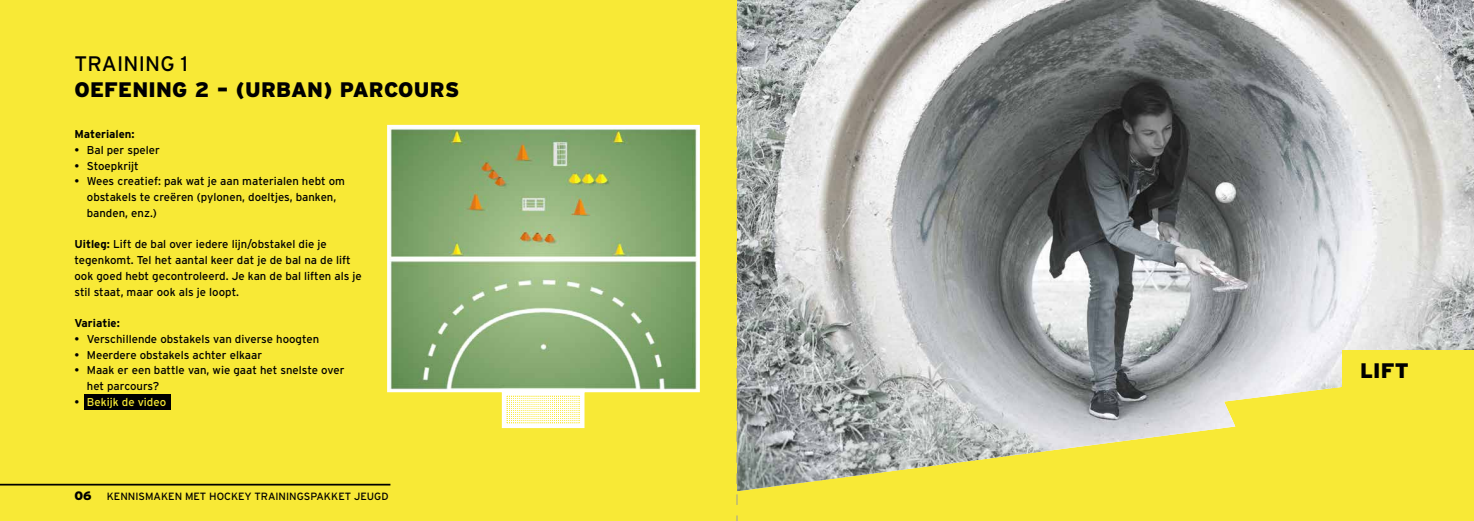
<style>
.page{position:relative;width:1474px;height:521px;background:#fff}
.page>*{position:absolute;margin:0;border:0;box-sizing:border-box;transform-origin:0 0}
.t1{font:900 21px "Interstate";letter-spacing:.01em;color:#000}
.t2{font:21px "Interstate";letter-spacing:.01em;color:#000}
.t3{font:11.38px/15.8px "Interstate";color:#000}
.t4{font:700 11.38px "Interstate";color:#000}
.t5{font:11.38px "Interstate";color:#f8e936}
.t6{font:10.5px "Interstate";color:#000}
.s1{font-weight:700}
.s2{color:#000}
.s3{font-weight:900;font-size:12.25px}
</style>
<div class="page">
<div style="left:0;top:0;width:737px;height:521px;background:#f8e936"></div>
<svg style="left:387px;top:124px;width:313px;height:305px"></svg>
<hr style="left:508px;top:395px;width:1px;height:30px;background:#fff">
<hr style="left:510px;top:395px;width:1px;height:30px;background:#fff">
<hr style="left:512px;top:395px;width:1px;height:30px;background:#fff">
<hr style="left:514px;top:395px;width:1px;height:30px;background:#fff">
<hr style="left:516px;top:395px;width:1px;height:30px;background:#fff">
<hr style="left:518px;top:395px;width:1px;height:30px;background:#fff">
<hr style="left:520px;top:395px;width:1px;height:30px;background:#fff">
<hr style="left:522px;top:395px;width:1px;height:30px;background:#fff">
<hr style="left:524px;top:395px;width:1px;height:30px;background:#fff">
<hr style="left:526px;top:395px;width:1px;height:30px;background:#fff">
<hr style="left:528px;top:395px;width:1px;height:30px;background:#fff">
<hr style="left:531px;top:395px;width:1px;height:30px;background:#fff">
<hr style="left:533px;top:395px;width:1px;height:30px;background:#fff">
<hr style="left:535px;top:395px;width:1px;height:30px;background:#fff">
<hr style="left:537px;top:395px;width:1px;height:30px;background:#fff">
<hr style="left:539px;top:395px;width:1px;height:30px;background:#fff">
<hr style="left:541px;top:395px;width:1px;height:30px;background:#fff">
<hr style="left:543px;top:395px;width:1px;height:30px;background:#fff">
<hr style="left:545px;top:395px;width:1px;height:30px;background:#fff">
<hr style="left:547px;top:395px;width:1px;height:30px;background:#fff">
<hr style="left:549px;top:395px;width:1px;height:30px;background:#fff">
<hr style="left:551px;top:395px;width:1px;height:30px;background:#fff">
<hr style="left:553px;top:395px;width:1px;height:30px;background:#fff">
<hr style="left:555px;top:395px;width:1px;height:30px;background:#fff">
<hr style="left:557px;top:395px;width:1px;height:30px;background:#fff">
<hr style="left:559px;top:395px;width:1px;height:30px;background:#fff">
<hr style="left:561px;top:395px;width:1px;height:30px;background:#fff">
<hr style="left:563px;top:395px;width:1px;height:30px;background:#fff">
<hr style="left:565px;top:395px;width:1px;height:30px;background:#fff">
<hr style="left:567px;top:395px;width:1px;height:30px;background:#fff">
<hr style="left:569px;top:395px;width:1px;height:30px;background:#fff">
<hr style="left:571px;top:395px;width:1px;height:30px;background:#fff">
<hr style="left:573px;top:395px;width:1px;height:30px;background:#fff">
<hr style="left:575px;top:395px;width:1px;height:30px;background:#fff">
<hr style="left:577px;top:395px;width:1px;height:30px;background:#fff">
<hr style="left:506px;top:421px;width:75px;height:1px;background:#fff">
<hr style="left:506px;top:419px;width:75px;height:1px;background:#fff">
<hr style="left:506px;top:417px;width:75px;height:1px;background:#fff">
<hr style="left:506px;top:415px;width:75px;height:1px;background:#fff">
<hr style="left:506px;top:413px;width:75px;height:1px;background:#fff">
<hr style="left:506px;top:411px;width:75px;height:1px;background:#fff">
<hr style="left:506px;top:409px;width:75px;height:1px;background:#fff">
<hr style="left:506px;top:407px;width:75px;height:1px;background:#fff">
<hr style="left:506px;top:405px;width:75px;height:1px;background:#fff">
<hr style="left:506px;top:403px;width:75px;height:1px;background:#fff">
<hr style="left:506px;top:401px;width:75px;height:1px;background:#fff">
<hr style="left:506px;top:399px;width:75px;height:1px;background:#fff">
<hr style="left:506px;top:397px;width:75px;height:1px;background:#fff">
<div style="left:84px;top:394px;width:86px;height:16px;background:#000"></div>
<img style="left:389px;top:127px;width:308px;height:262px">
<div style="left:737px;top:0;width:736px;height:521px;background:#f8e936"></div>
<img style="left:737px;top:0;width:736px;height:491px">
<div style="left:1342px;top:350px;width:131px;height:39px;background:#f8e936"></div>
<hr style="left:0;top:484px;width:390px;height:1px;background:#000">
<svg style="left:736px;top:10px;width:1px;height:511px"></svg>
<h1 class="t2" style="left:74px;top:51px;width:115px">TRAINING 1</h1>
<h1 class="t1" style="left:74px;top:76px;width:386px">OEFENING 2 – (URBAN) PARCOURS</h1>
<p class="t4" style="left:74px;top:127px;width:62px">Materialen:</p>
<p class="t3" style="left:74px;top:142px;width:87px">• Bal per speler</p>
<p class="t3" style="left:74px;top:158px;width:66px">• Stoepkrijt</p>
<p class="t3" style="left:87px;top:173px;width:260px;text-indent:-12px">• Wees creatief: pak wat je aan materialen hebt om obstakels te creëren (pylonen, doeltjes, banken, banden, enz.)</p>
<p class="t3" style="left:74px;top:236px;width:289px"><span class="s1">Uitleg:</span> Lift de bal over iedere lijn/obstakel die je tegenkomt. Tel het aantal keer dat je de bal na de lift ook goed hebt gecontroleerd. Je kan de bal liften als je stil staat, maar ook als je loopt.</p>
<p class="t4" style="left:74px;top:316px;width:47px">Variatie:</p>
<p class="t3" style="left:74px;top:331px;width:246px">• Verschillende obstakels van diverse hoogten</p>
<p class="t3" style="left:74px;top:347px;width:189px">• Meerdere obstakels achter elkaar</p>
<p class="t3" style="left:87px;top:362px;width:259px;text-indent:-12px">• Maak er een battle van, wie gaat het snelste over het parcours?</p>
<p class="t5" style="left:74px;top:395px;width:93px"><span class="s2">•</span> Bekijk de video</p>
<p class="t6" style="left:74px;top:489px;width:315px"><span class="s3">06</span> KENNISMAKEN MET HOCKEY TRAININGSPAKKET JEUGD</p>
<h1 class="t1" style="left:1359px;top:358px;width:50px">LIFT</h1>
</div>
